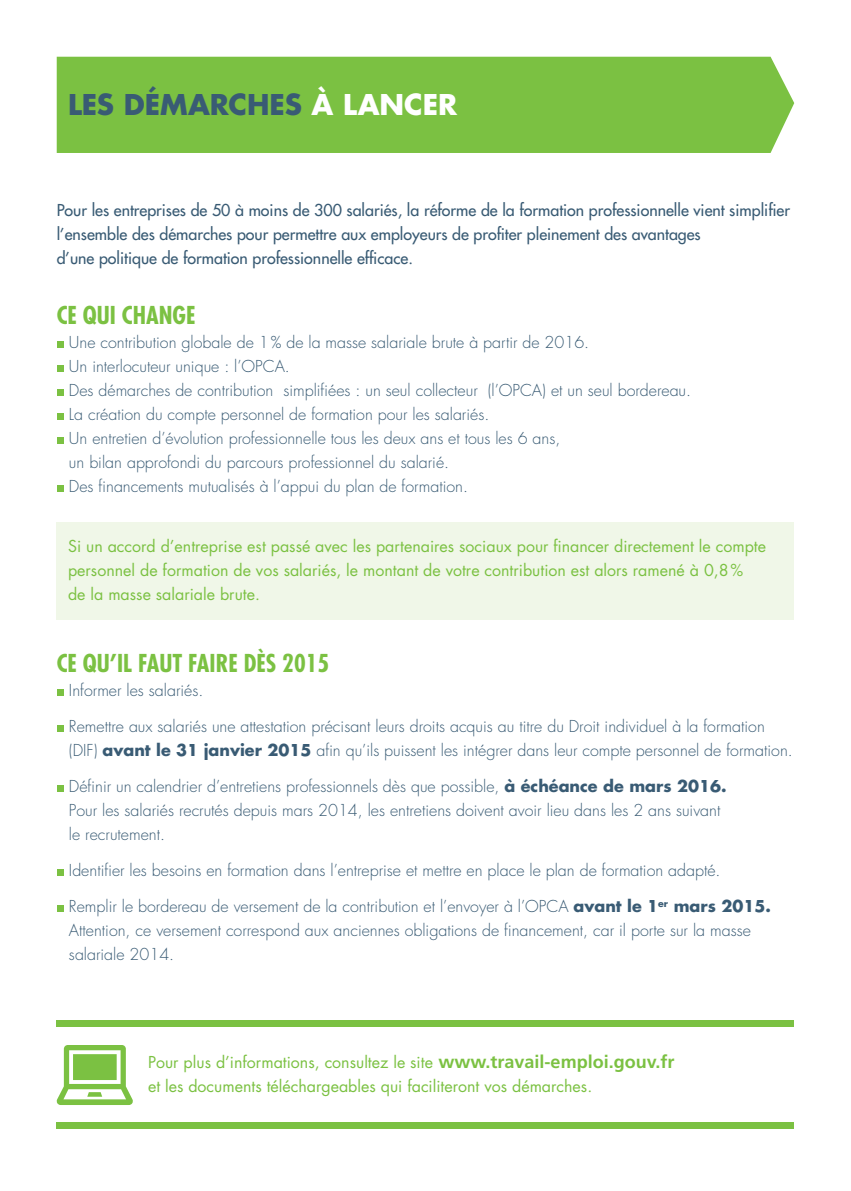
<style>
.page{position:relative;width:851px;height:1191px;background:#fff}
.page>*{position:absolute;margin:0;border:0;box-sizing:border-box;transform-origin:0 0}
.t1{font:700 28px "Futura LT";color:#395b74}
.t2{font:700 condensed 24px "Futura LT";color:#7bc142}
.t3{font:300 16px/24px "Futura LT";color:#395b74}
.t4{font:16px/24px "Futura LT";color:#7bc142}
.t5{font:16px/24px "Futura LT";color:#395b74}
.s1{color:#fff}
.s2{font-weight:700}
.s3{font-family:"Frutiger";font-weight:700;font-size:18px}
</style>
<div class="page">
<div style="left:57px;top:522px;width:737px;height:97px;background:#f0f7e8"></div>
<div style="left:57px;top:341px;width:6px;height:7px;background:#7bc142"></div>
<div style="left:57px;top:365px;width:6px;height:7px;background:#7bc142"></div>
<div style="left:57px;top:389px;width:6px;height:7px;background:#7bc142"></div>
<div style="left:57px;top:413px;width:6px;height:7px;background:#7bc142"></div>
<div style="left:57px;top:437px;width:6px;height:7px;background:#7bc142"></div>
<div style="left:57px;top:485px;width:6px;height:7px;background:#7bc142"></div>
<div style="left:57px;top:689px;width:6px;height:7px;background:#7bc142"></div>
<div style="left:57px;top:725px;width:6px;height:7px;background:#7bc142"></div>
<div style="left:57px;top:785px;width:6px;height:7px;background:#7bc142"></div>
<div style="left:57px;top:869px;width:6px;height:7px;background:#7bc142"></div>
<div style="left:57px;top:905px;width:6px;height:7px;background:#7bc142"></div>
<svg style="left:56px;top:1045px;width:77px;height:60px"></svg>
<div style="left:57px;top:57px;width:737px;height:96px;background:#7bc142"></div>
<div style="left:57px;top:1020px;width:737px;height:6px;background:#7bc142"></div>
<div style="left:57px;top:1122px;width:737px;height:6px;background:#7bc142"></div>
<h1 class="t1" style="left:68px;top:86px;width:390px">LES DÉMARCHES <span class="s1">À LANCER</span></h1>
<p class="t5" style="left:57px;top:198px;width:734px">Pour les entreprises de 50 à moins de 300 salariés, la réforme de la formation professionnelle vient simplifier l’ensemble des démarches pour permettre aux employeurs de profiter pleinement des avantages<br>d’une politique de formation professionnelle efficace.</p>
<h2 class="t2" style="left:57px;top:300px;width:140px">CE QUI CHANGE</h2>
<p class="t3" style="left:69px;top:331px;width:623px">Une contribution globale de 1% de la masse salariale brute à partir de 2016.<br>Un interlocuteur unique : l’OPCA.<br>Des démarches de contribution simplifiées : un seul collecteur (l’OPCA) et un seul bordereau.<br>La création du compte personnel de formation pour les salariés.<br>Un entretien d’évolution professionnelle tous les deux ans et tous les 6 ans,<br>un bilan approfondi du parcours professionnel du salarié.<br>Des financements mutualisés à l’appui du plan de formation.</p>
<p class="t4" style="left:68px;top:534px;width:699px">Si un accord d’entreprise est passé avec les partenaires sociaux pour financer directement le compte personnel de formation de vos salariés, le montant de votre contribution est alors ramené à 0,8%<br>de la masse salariale brute.</p>
<h2 class="t2" style="left:57px;top:648px;width:274px">CE QU’IL FAUT FAIRE DÈS 2015</h2>
<p class="t3" style="left:69px;top:679px;width:136px">Informer les salariés.</p>
<p class="t3" style="left:69px;top:715px;width:725px">Remettre aux salariés une attestation précisant leurs droits acquis au titre du Droit individuel à la formation (DIF) <span class="s2">avant le 31 janvier 2015</span> afin qu’ils puissent les intégrer dans leur compte personnel de formation.</p>
<p class="t3" style="left:69px;top:775px;width:659px">Définir un calendrier d’entretiens professionnels dès que possible, <span class="s2">à échéance de mars 2016.<br></span>Pour les salariés recrutés depuis mars 2014, les entretiens doivent avoir lieu dans les 2 ans suivant le recrutement.</p>
<p class="t3" style="left:69px;top:859px;width:653px">Identifier les besoins en formation dans l’entreprise et mettre en place le plan de formation adapté.</p>
<p class="t3" style="left:69px;top:895px;width:703px">Remplir le bordereau de versement de la contribution et l’envoyer à l’OPCA <span class="s2">avant le 1</span><sup>er</sup> <span class="s2">mars 2015.<br></span>Attention, ce versement correspond aux anciennes obligations de financement, car il porte sur la masse salariale 2014.</p>
<p class="t4" style="left:148px;top:1050px;width:527px">Pour plus d’informations, consultez le site <span class="s3">www.travail-emploi.gouv.fr </span>et les documents téléchargeables qui faciliteront vos démarches.</p>
</div>
